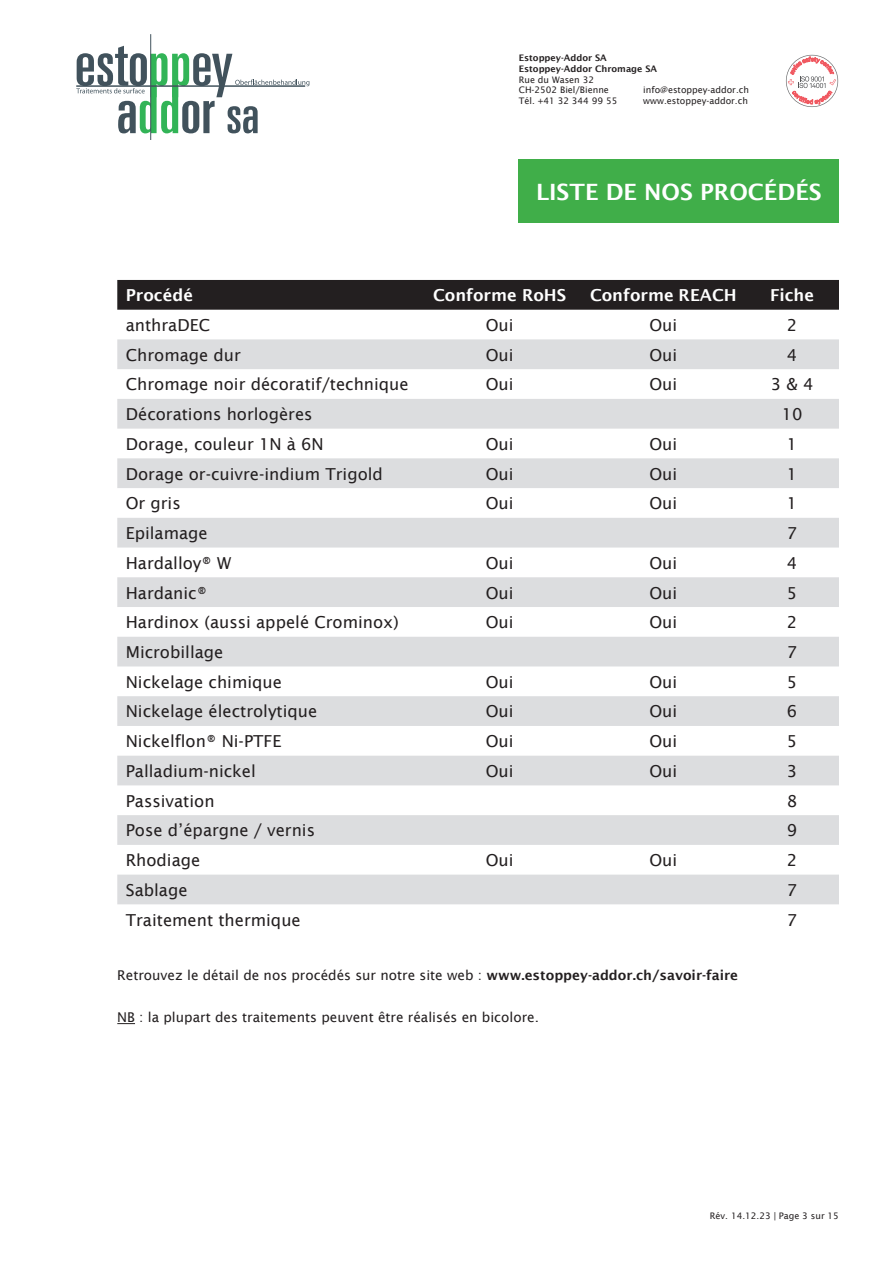
<style>
.page{position:relative;width:893px;height:1263px;background:#fff}
.page>*{position:absolute;margin:0;border:0;box-sizing:border-box;transform-origin:0 0}
.Page_-_Titre{font:600 22.5px "Lucida Sans";color:#fff}
.Tableau_procédés{font:16.5px "Lucida Sans";color:#231f20}
.t1{font:600 16.5px "Lucida Sans";color:#fff}
.t2{font:13.5px "Lucida Sans";color:#231f20}
.t3{font:9px/10.8px "Lucida Sans";color:#231f20}
.t4{font:600 9px/10.8px "Lucida Sans";color:#231f20}
.s1{font-weight:600}
</style>
<div class="page">
<svg style="left:786px;top:55px;width:52px;height:52px"></svg>
<hr style="left:150px;top:34px;width:1px;height:105px;background:#41525c">
<svg style="left:76px;top:46px;width:233px;height:87px"></svg>
<svg style="left:117px;top:1023px;width:18px;height:1px"></svg>
<div style="left:117px;top:280px;width:722px;height:30px;background:#231f20"></div>
<svg style="left:117px;top:339px;width:722px;height:565px;fill:#dcdddf"></svg>
<div style="left:519px;top:159px;width:320px;height:64px;background:#40ae49"></div>
<p class="t4" style="left:519px;top:52px;width:140px">Estoppey-Addor SA<br>Estoppey-Addor Chromage SA</p>
<p class="t3" style="left:519px;top:74px;width:92px">Rue du Wasen 32<br>CH-2502 Biel/Bienne</p>
<p class="t3" style="left:643px;top:85px;width:107px">info@estoppey-addor.ch</p>
<p class="t3" style="left:519px;top:96px;width:100px">Tél. +41 32 344 99 55</p>
<p class="t3" style="left:643px;top:96px;width:106px">www.estoppey-addor.ch</p>
<p class="Page_-_Titre" style="left:536px;top:179px;width:287px">LISTE DE NOS PROCÉDÉS</p>
<p class="t1" style="left:126px;top:286px;width:69px">Procédé</p>
<p class="t1" style="left:433px;top:286px;width:135px">Conforme RoHS</p>
<p class="t1" style="left:590px;top:286px;width:148px">Conforme REACH</p>
<p class="t1" style="left:770px;top:286px;width:46px">Fiche</p>
<p class="Tableau_procédés" style="left:126px;top:316px;width:86px">anthraDEC</p>
<p class="Tableau_procédés" style="left:486px;top:316px;width:29px">Oui</p>
<p class="Tableau_procédés" style="left:649px;top:316px;width:29px">Oui</p>
<p class="Tableau_procédés" style="left:787px;top:316px;width:12px">2</p>
<p class="Tableau_procédés" style="left:126px;top:345px;width:117px">Chromage dur</p>
<p class="Tableau_procédés" style="left:486px;top:345px;width:29px">Oui</p>
<p class="Tableau_procédés" style="left:649px;top:345px;width:29px">Oui</p>
<p class="Tableau_procédés" style="left:787px;top:345px;width:12px">4</p>
<p class="Tableau_procédés" style="left:126px;top:375px;width:284px">Chromage noir décoratif/technique</p>
<p class="Tableau_procédés" style="left:486px;top:375px;width:29px">Oui</p>
<p class="Tableau_procédés" style="left:649px;top:375px;width:29px">Oui</p>
<p class="Tableau_procédés" style="left:771px;top:375px;width:44px">3 &amp; 4</p>
<p class="Tableau_procédés" style="left:126px;top:405px;width:188px">Décorations horlogères</p>
<p class="Tableau_procédés" style="left:782px;top:405px;width:22px">10</p>
<p class="Tableau_procédés" style="left:126px;top:434px;width:200px">Dorage, couleur 1N à 6N</p>
<p class="Tableau_procédés" style="left:486px;top:434px;width:29px">Oui</p>
<p class="Tableau_procédés" style="left:649px;top:434px;width:29px">Oui</p>
<p class="Tableau_procédés" style="left:787px;top:434px;width:12px">1</p>
<p class="Tableau_procédés" style="left:126px;top:464px;width:259px">Dorage or-cuivre-indium Trigold</p>
<p class="Tableau_procédés" style="left:486px;top:464px;width:29px">Oui</p>
<p class="Tableau_procédés" style="left:649px;top:464px;width:29px">Oui</p>
<p class="Tableau_procédés" style="left:787px;top:464px;width:12px">1</p>
<p class="Tableau_procédés" style="left:126px;top:494px;width:57px">Or gris</p>
<p class="Tableau_procédés" style="left:486px;top:494px;width:29px">Oui</p>
<p class="Tableau_procédés" style="left:649px;top:494px;width:29px">Oui</p>
<p class="Tableau_procédés" style="left:787px;top:494px;width:12px">1</p>
<p class="Tableau_procédés" style="left:126px;top:524px;width:83px">Epilamage</p>
<p class="Tableau_procédés" style="left:787px;top:524px;width:12px">7</p>
<p class="Tableau_procédés" style="left:126px;top:553px;width:107px">Hardalloy® W</p>
<p class="Tableau_procédés" style="left:486px;top:553px;width:29px">Oui</p>
<p class="Tableau_procédés" style="left:649px;top:553px;width:29px">Oui</p>
<p class="Tableau_procédés" style="left:787px;top:553px;width:12px">4</p>
<p class="Tableau_procédés" style="left:126px;top:583px;width:83px">Hardanic®</p>
<p class="Tableau_procédés" style="left:486px;top:583px;width:29px">Oui</p>
<p class="Tableau_procédés" style="left:649px;top:583px;width:29px">Oui</p>
<p class="Tableau_procédés" style="left:787px;top:583px;width:12px">5</p>
<p class="Tableau_procédés" style="left:126px;top:613px;width:274px">Hardinox (aussi appelé Crominox)</p>
<p class="Tableau_procédés" style="left:486px;top:613px;width:29px">Oui</p>
<p class="Tableau_procédés" style="left:649px;top:613px;width:29px">Oui</p>
<p class="Tableau_procédés" style="left:787px;top:613px;width:12px">2</p>
<p class="Tableau_procédés" style="left:126px;top:643px;width:99px">Microbillage</p>
<p class="Tableau_procédés" style="left:787px;top:643px;width:12px">7</p>
<p class="Tableau_procédés" style="left:126px;top:672px;width:158px">Nickelage chimique</p>
<p class="Tableau_procédés" style="left:486px;top:672px;width:29px">Oui</p>
<p class="Tableau_procédés" style="left:649px;top:672px;width:29px">Oui</p>
<p class="Tableau_procédés" style="left:787px;top:672px;width:12px">5</p>
<p class="Tableau_procédés" style="left:126px;top:702px;width:193px">Nickelage électrolytique</p>
<p class="Tableau_procédés" style="left:486px;top:702px;width:29px">Oui</p>
<p class="Tableau_procédés" style="left:649px;top:702px;width:29px">Oui</p>
<p class="Tableau_procédés" style="left:787px;top:702px;width:12px">6</p>
<p class="Tableau_procédés" style="left:126px;top:732px;width:157px">Nickelflon® Ni-PTFE</p>
<p class="Tableau_procédés" style="left:486px;top:732px;width:29px">Oui</p>
<p class="Tableau_procédés" style="left:649px;top:732px;width:29px">Oui</p>
<p class="Tableau_procédés" style="left:787px;top:732px;width:12px">5</p>
<p class="Tableau_procédés" style="left:126px;top:762px;width:132px">Palladium-nickel</p>
<p class="Tableau_procédés" style="left:486px;top:762px;width:29px">Oui</p>
<p class="Tableau_procédés" style="left:649px;top:762px;width:29px">Oui</p>
<p class="Tableau_procédés" style="left:787px;top:762px;width:12px">3</p>
<p class="Tableau_procédés" style="left:126px;top:791px;width:90px">Passivation</p>
<p class="Tableau_procédés" style="left:787px;top:791px;width:12px">8</p>
<p class="Tableau_procédés" style="left:126px;top:821px;width:191px">Pose d’épargne / vernis</p>
<p class="Tableau_procédés" style="left:787px;top:821px;width:12px">9</p>
<p class="Tableau_procédés" style="left:126px;top:851px;width:76px">Rhodiage</p>
<p class="Tableau_procédés" style="left:486px;top:851px;width:29px">Oui</p>
<p class="Tableau_procédés" style="left:649px;top:851px;width:29px">Oui</p>
<p class="Tableau_procédés" style="left:787px;top:851px;width:12px">2</p>
<p class="Tableau_procédés" style="left:126px;top:880px;width:63px">Sablage</p>
<p class="Tableau_procédés" style="left:787px;top:880px;width:12px">7</p>
<p class="Tableau_procédés" style="left:126px;top:910px;width:176px">Traitement thermique</p>
<p class="Tableau_procédés" style="left:787px;top:910px;width:12px">7</p>
<p class="t2" style="left:117px;top:968px;width:622px">Retrouvez le détail de nos procédés sur notre site web : <span class="s1">www.estoppey-addor.ch/savoir-faire</span></p>
<p class="t2" style="left:117px;top:1010px;width:423px">NB : la plupart des traitements peuvent être réalisés en bicolore.</p>
<p class="t3" style="left:710px;top:1210px;width:130px">Rév. 14.12.23 | Page 3 sur 15</p>
</div>
